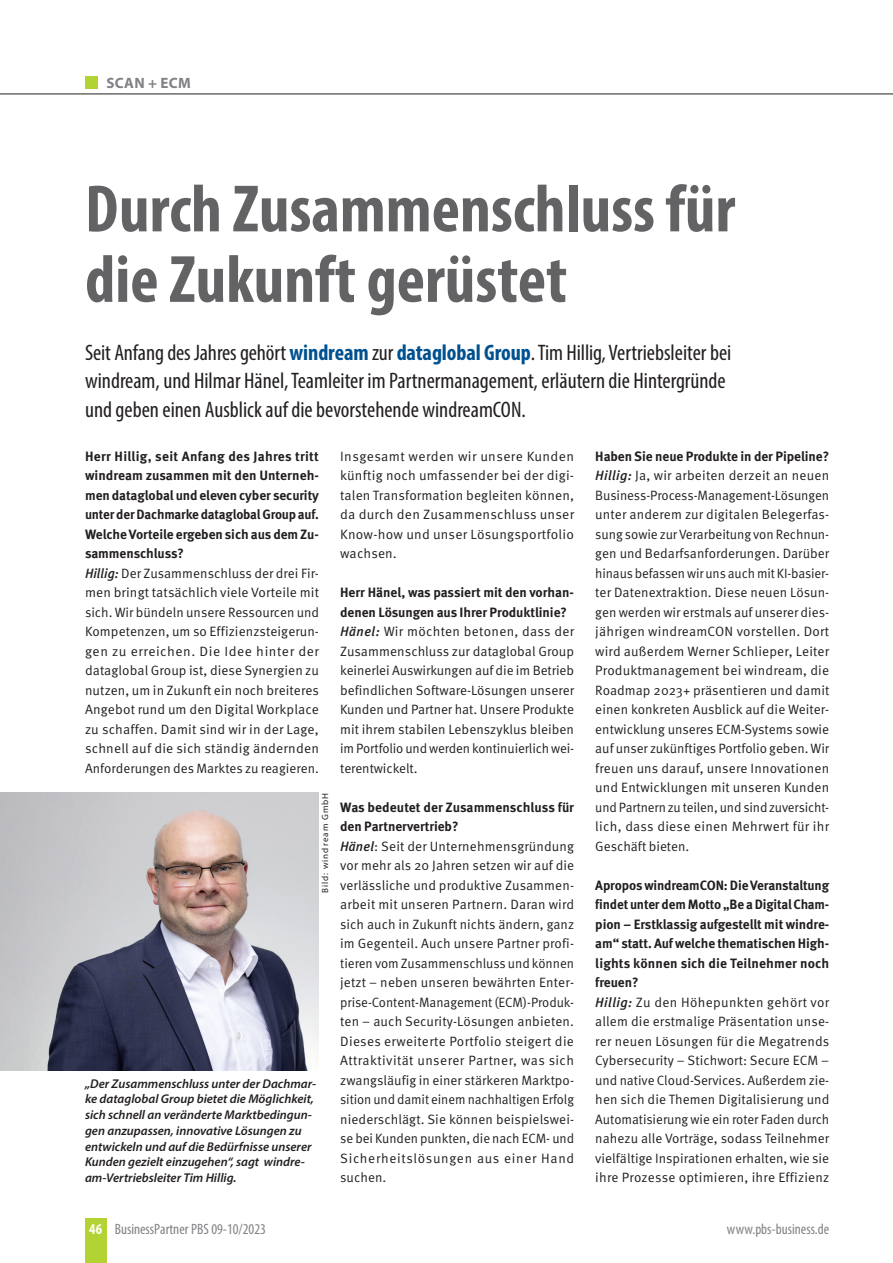
<style>
.page{position:relative;width:893px;height:1263px;background:#fff}
.page>*{position:absolute;margin:0;border:0;box-sizing:border-box;transform-origin:0 0}
.Headline{font:700 condensed 67.5px/70.5px "Myriad Pro";color:#636366}
.Vorspann{font:condensed 22.5px/28.5px "Myriad Pro";color:#231f20}
.t1{font:condensed 15px "Myriad Pro";color:#808285}
.Rubrik{font:700 15px "Myriad Pro";letter-spacing:.02em;color:#808285}
.Fließtext_ohne_Einzu{font:13.5px/19.5px "Meta OT Norm";letter-spacing:.01em;color:#231f20;text-align:justify}
.Frage_Interview{font:700 13.5px/19.5px "Meta OT";letter-spacing:-.005em;color:#231f20;text-align:justify}
.Bu{font:italic 600 12.75px/15.8px "Myriad Pro";color:#231f20}
.Bildnachweis{font:9px "Myriad Pro";letter-spacing:.115em;color:#231f20}
.s1{font-weight:700;color:#005190}
.s2{font-family:"Meta Plus";font-weight:500;font-style:italic}
.s3{font-weight:700;color:#fff}
</style>
<div class="page">
<div style="left:85px;top:1218px;width:21px;height:45px;background:#b3d234"></div>
<div style="left:85px;top:77px;width:13px;height:12px;background:#b3d234"></div>
<hr style="left:0;top:94px;width:893px;height:1px;background:#231f20">
<img style="left:0;top:793px;width:319px;height:277px">
<p class="Rubrik" style="left:106px;top:73px;width:86px">SCAN + ECM</p>
<p class="Headline" style="left:85px;top:172px;width:652px">Durch Zusammenschluss für die Zukunft gerüstet</p>
<p class="Vorspann" style="left:85px;top:338px;width:648px">Seit Anfang des Jahres gehört <span class="s1">windream</span> zur <span class="s1">dataglobal Group</span>. Tim Hillig, Vertriebsleiter bei windream, und Hilmar Hänel, Teamleiter im Partnermanagement, erläutern die Hintergründe und geben einen Ausblick auf die bevorstehende windreamCON.</p>
<p class="Frage_Interview" style="left:85px;top:446px;width:235px">Herr Hillig, seit Anfang des Jahres tritt windream zusammen mit den Unterneh&shy;men dataglobal und eleven cyber security unter der Dachmarke dataglobal Group auf.<br>Welche Vorteile ergeben sich aus dem Zu&shy;sammenschluss?</p>
<p class="Fließtext_ohne_Einzu" style="left:85px;top:563px;width:236px"><span class="s2">Hillig:</span> Der Zusammenschluss der drei Fir&shy;men bringt tatsächlich viele Vorteile mit sich. Wir bündeln unsere Ressourcen und Kompetenzen, um so Effizienzsteigerun&shy;gen zu erreichen. Die Idee hinter der dataglobal Group ist, diese Synergien zu nutzen, um in Zukunft ein noch breiteres Angebot rund um den Digital Workplace zu schaffen. Damit sind wir in der Lage, schnell auf die sich ständig ändernden Anforderungen des Marktes zu reagieren.</p>
<p class="Bildnachweis" style="left:320px;top:893px;width:102px;rotate:-90deg">Bild: windream GmbH</p>
<p class="Bu" style="left:85px;top:1075px;width:233px">„Der Zusammenschluss unter der Dachmar&shy;ke dataglobal Group bietet die Möglichkeit, sich schnell an veränderte Marktbedingun&shy;gen anzupassen, innovative Lösungen zu entwickeln und auf die Bedürfnisse unserer Kunden gezielt einzugehen“, sagt windre&shy;am-Vertriebsleiter Tim Hillig.</p>
<p class="Fließtext_ohne_Einzu" style="left:340px;top:446px;width:235px">Insgesamt werden wir unsere Kunden künftig noch umfassender bei der digi&shy;talen Transformation begleiten können, da durch den Zusammenschluss unser Know-how und unser Lösungsportfolio wachsen.</p>
<p class="Frage_Interview" style="left:340px;top:583px;width:235px">Herr Hänel, was passiert mit den vorhan&shy;denen Lösungen aus Ihrer Produktlinie?</p>
<p class="Fließtext_ohne_Einzu" style="left:340px;top:622px;width:235px"><span class="s2">Hänel:</span> Wir möchten betonen, dass der Zusammenschluss zur dataglobal Group keinerlei Auswirkungen auf die im Betrieb befindlichen Software-Lösungen unserer Kunden und Partner hat. Unsere Produkte mit ihrem stabilen Lebenszyklus bleiben im Portfolio und werden kontinuierlich wei&shy;terentwickelt.</p>
<p class="Frage_Interview" style="left:340px;top:797px;width:235px">Was bedeutet der Zusammenschluss für den Partnervertrieb?</p>
<p class="Fließtext_ohne_Einzu" style="left:340px;top:836px;width:236px"><span class="s2">Hänel</span>: Seit der Unternehmensgründung vor mehr als 20 Jahren setzen wir auf die verlässliche und produktive Zusammen&shy;arbeit mit unseren Partnern. Daran wird sich auch in Zukunft nichts ändern, ganz im Gegenteil. Auch unsere Partner profi&shy;tieren vom Zusammenschluss und können jetzt – neben unseren bewährten Enter&shy;prise-Content-Management (ECM)-Produk&shy;ten – auch Security-Lösungen anbieten.<br>Dieses erweiterte Portfolio steigert die Attraktivität unserer Partner, was sich zwangsläufig in einer stärkeren Marktpo&shy;sition und damit einem nachhaltigen Erfolg niederschlägt. Sie können beispielswei&shy;se bei Kunden punkten, die nach ECM- und Sicherheitslösungen aus einer Hand suchen.</p>
<p class="Frage_Interview" style="left:595px;top:446px;width:235px">Haben Sie neue Produkte in der Pipeline?</p>
<p class="Fließtext_ohne_Einzu" style="left:595px;top:466px;width:236px"><span class="s2">Hillig:</span> Ja, wir arbeiten derzeit an neuen Business-Process-Management-Lösungen unter anderem zur digitalen Belegerfas&shy;sung sowie zur Verarbeitung von Rechnun&shy;gen und Bedarfsanforderungen. Darüber hinaus befassen wir uns auch mit KI-basier&shy;ter Datenextraktion. Diese neuen Lösun&shy;gen werden wir erstmals auf unserer dies&shy;jährigen windreamCON vorstellen. Dort wird außerdem Werner Schlieper, Leiter Produktmanagement bei windream, die Roadmap 2023+ präsentieren und damit einen konkreten Ausblick auf die Weiter&shy;entwicklung unseres ECM-Systems sowie auf unser zukünftiges Portfolio geben. Wir freuen uns darauf, unsere Innovationen und Entwicklungen mit unseren Kunden und Partnern zu teilen, und sind zuversicht&shy;lich, dass diese einen Mehrwert für ihr Geschäft bieten.</p>
<p class="Frage_Interview" style="left:595px;top:875px;width:235px">Apropos windreamCON: Die Veranstaltung findet unter dem Motto „Be a Digital Cham&shy;pion – Erstklassig aufgestellt mit windre&shy;am“ statt. Auf welche thematischen High&shy;lights können sich die Teilnehmer noch freuen?</p>
<p class="Fließtext_ohne_Einzu" style="left:595px;top:992px;width:236px"><span class="s2">Hillig:</span> Zu den Höhepunkten gehört vor allem die erstmalige Präsentation unse&shy;rer neuen Lösungen für die Megatrends Cybersecurity – Stichwort: Secure ECM – und native Cloud-Services. Außerdem zie&shy;hen sich die Themen Digitalisierung und Automatisierung wie ein roter Faden durch nahezu alle Vorträge, sodass Teilnehmer vielfältige Inspirationen erhalten, wie sie ihre Prozesse optimieren, ihre Effizienz</p>
<p class="t1" style="left:89px;top:1220px;width:178px"><span class="s3">46</span> BusinessPartner PBS 09-10/2023</p>
<p class="t1" style="left:727px;top:1220px;width:104px">www.pbs-business.de</p>
</div>
